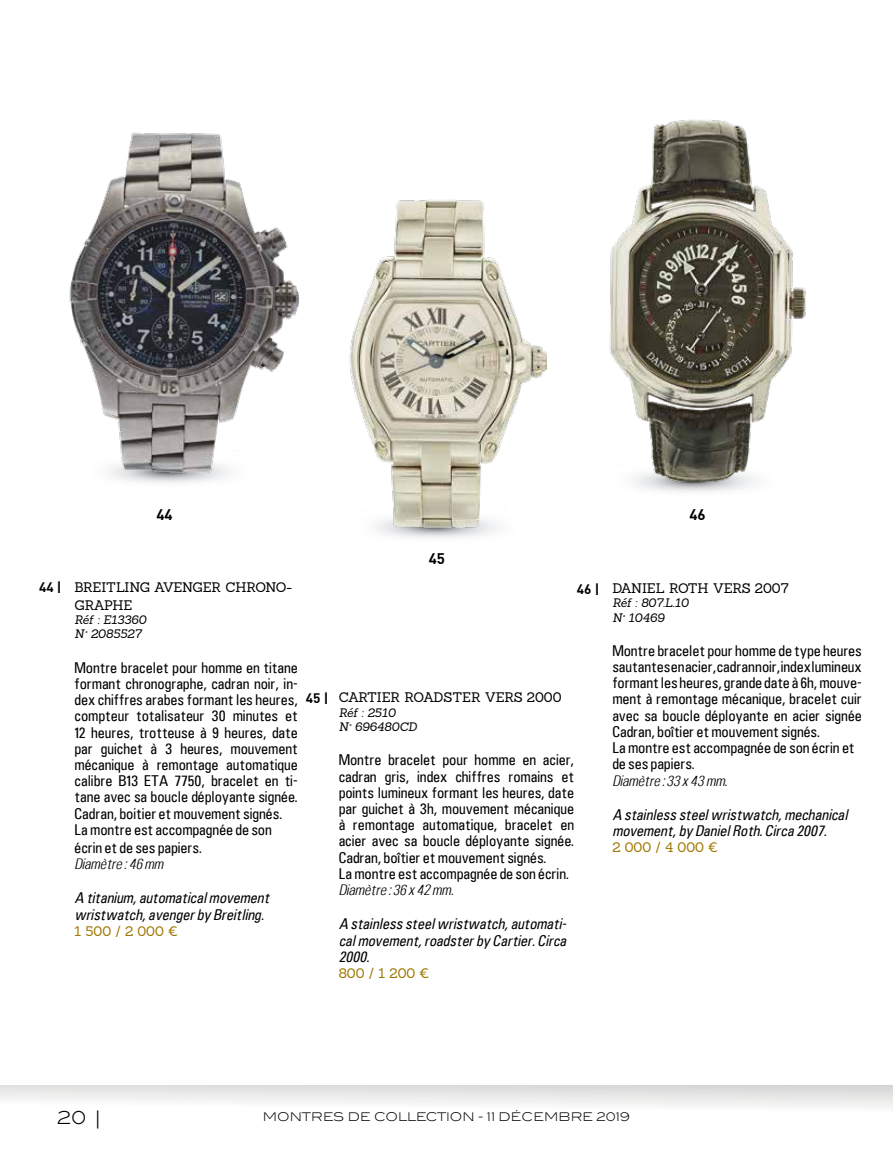
<style>
.page{position:relative;width:893px;height:1149px;background:#fff}
.page>*{position:absolute;margin:0;border:0;box-sizing:border-box;transform-origin:0 0}
.t1{font:300 18px "Blair ITC";color:#000}
.t2{font:700 15px "DIN";color:#000}
.t3{font:condensed 13.5px/16.2px "Uniform";color:#000}
.t4{font:italic condensed 13.5px/16.2px "Uniform";color:#000}
.t5{font:13.5px/18px "Sanchez";letter-spacing:-.015em;color:#000}
.t6{font:italic 300 13.5px "Uniform Cond";color:#000}
.t7{font:13.5px "Sanchez";color:#9f7800}
.t8{font:700 13.5px "DIN";color:#000}
.t9{font:italic 12px/14.4px "Sanchez";color:#000}
.t10{font:300 12px "Blair ITC";letter-spacing:.015em;color:#000}
.s1{font-family:"Minion Pro";font-weight:400}
</style>
<div class="page">
<div style="left:0;top:1085px;width:893px;height:63px;background:linear-gradient(to bottom,#e8e8e8,#fff)"></div>
<img style="left:349px;top:199px;width:198px;height:333px">
<img style="left:609px;top:119px;width:197px;height:368px">
<img style="left:69px;top:132px;width:230px;height:350px">
<p class="t2" style="left:156px;top:504px;width:18px">44</p>
<p class="t2" style="left:689px;top:504px;width:18px">46</p>
<p class="t8" style="left:39px;top:578px;width:24px">44 |</p>
<p class="t5" style="left:74px;top:577px;width:219px">BREITLING AVENGER CHRONO-<br>GRAPHE</p>
<p class="t9" style="left:74px;top:612px;width:73px">Réf : E13360<br>N° 2085527</p>
<p class="t3" style="left:74px;top:659px;width:225px">Montre bracelet pour homme en titane formant chronographe, cadran noir, in&shy;dex chiffres arabes formant les heures, compteur totalisateur 30 minutes et 12 heures, trotteuse à 9 heures, date par guichet à 3 heures, mouvement mécanique à remontage automatique calibre B13 ETA 7750, bracelet en ti&shy;tane avec sa boucle déployante signée.<br>Cadran, boitier et mouvement signés.<br>La montre est accompagnée de son</p>
<p class="t3" style="left:74px;top:839px;width:129px">écrin et de ses papiers.</p>
<p class="t6" style="left:74px;top:854px;width:90px">Diamètre : 46 mm</p>
<p class="t4" style="left:74px;top:889px;width:196px">A titanium, automatical movement wristwatch, avenger by Breitling.</p>
<p class="t7" style="left:74px;top:921px;width:105px">1 500 / 2 000 €</p>
<p class="t8" style="left:306px;top:688px;width:24px">45 |</p>
<p class="t2" style="left:429px;top:549px;width:18px">45</p>
<p class="t8" style="left:577px;top:579px;width:24px">46 |</p>
<p class="t5" style="left:339px;top:688px;width:224px">CARTIER ROADSTER VERS 2000</p>
<p class="t9" style="left:339px;top:705px;width:80px">Réf : 2510<br>N° 696480CD</p>
<p class="t3" style="left:339px;top:751px;width:237px">Montre bracelet pour homme en acier, cadran gris, index chiffres romains et points lumineux formant les heures, date par guichet à 3h, mouvement mécanique à remontage automatique, bracelet en acier avec sa boucle déployante signée.<br>Cadran, boîtier et mouvement signés.<br>La montre est accompagnée de son écrin.</p>
<p class="t6" style="left:339px;top:880px;width:116px">Diamètre : 36 x 42 mm.</p>
<p class="t4" style="left:339px;top:915px;width:229px;text-align:justify">A stainless steel wristwatch, automati&shy;cal movement, roadster by Cartier. Circa 2000.</p>
<p class="t7" style="left:339px;top:964px;width:92px">800 / 1 200 €</p>
<p class="t5" style="left:612px;top:578px;width:178px">DANIEL ROTH VERS 2007</p>
<p class="t9" style="left:612px;top:595px;width:78px">Réf : 807.L.10<br>N° 10469</p>
<p class="t3" style="left:612px;top:642px;width:251px">Montre bracelet pour homme de type heures sautantes en acier, cadran noir, index lumineux formant les heures, grande date à 6h, mouve&shy;ment à remontage mécanique, bracelet cuir avec sa boucle déployante en acier signée Cadran, boîtier et mouvement signés.<br>La montre est accompagnée de son écrin et de ses papiers.</p>
<p class="t6" style="left:612px;top:771px;width:116px">Diamètre : 33 x 43 mm.</p>
<p class="t4" style="left:612px;top:806px;width:237px">A stainless steel wristwatch, mechanical movement, by Daniel Roth. Circa 2007.</p>
<p class="t7" style="left:612px;top:838px;width:107px">2 000 / 4 000 €</p>
<h1 class="t1" style="left:57px;top:1106px;width:45px">20 <span class="s1">|</span></h1>
<p class="t10" style="left:263px;top:1109px;width:369px">MONTRES DE COLLECTION - 11 DÉCEMBRE 2019</p>
</div>
